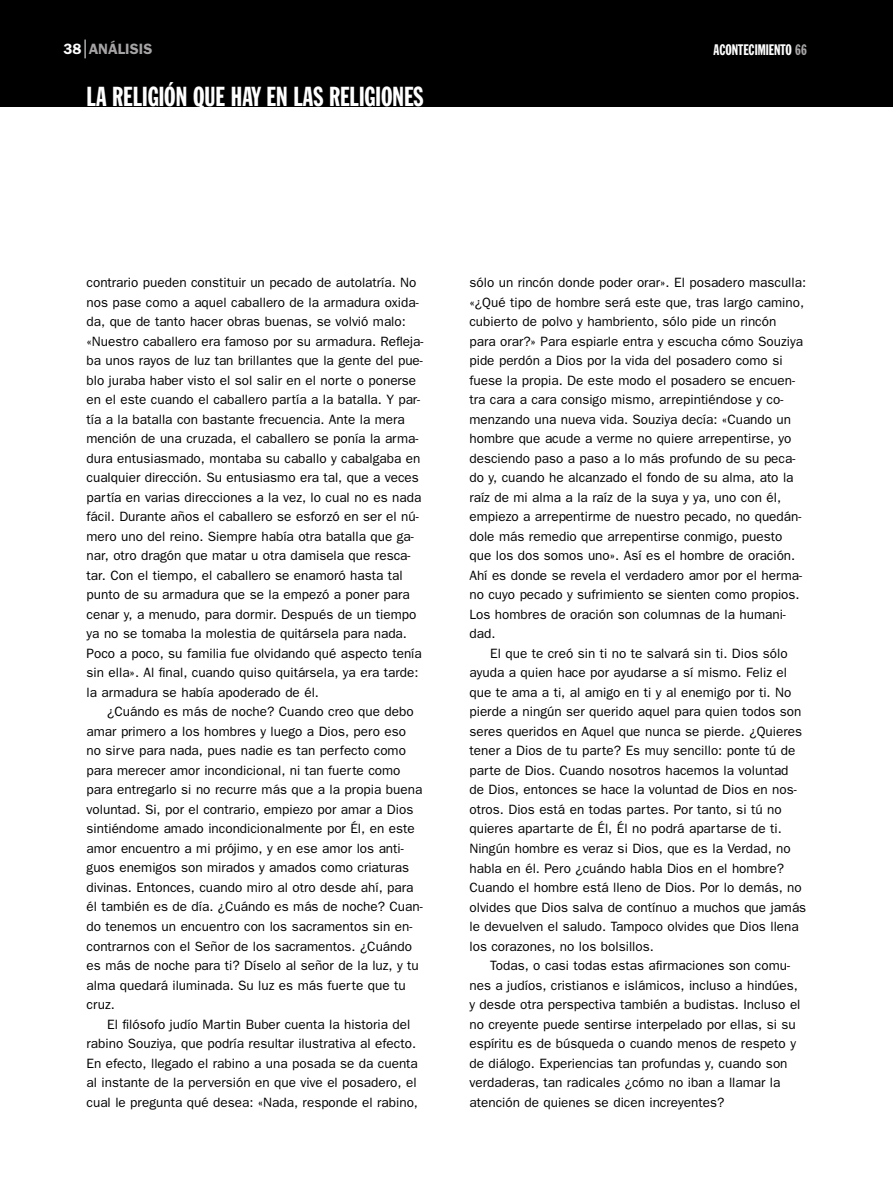
<style>
.page{position:relative;width:893px;height:1190px;background:#fff}
.page>*{position:absolute;margin:0;border:0;box-sizing:border-box;transform-origin:0 0}
.t1{font:27px "Franklin Gothic Extra Cond";color:#fff}
.t2{font:15px "Franklin Gothic Extra Cond";color:#fff}
.t3{font:600 15px "Franklin Gothic";color:#a7a4a5}
.t4{font:600 15px "Franklin Gothic";color:#fff}
.t5{font:13.5px/19.5px "Franklin Gothic";color:#000}
.s1{color:#a7a4a5}
</style>
<div class="page">
<div style="left:0;top:0;width:892px;height:106px;background:#000"></div>
<svg style="left:85px;top:40px;width:1px;height:18px"></svg>
<p class="t3" style="left:89px;top:44px;width:65px">ANÁLISIS</p>
<p class="t2" style="left:713px;top:44px;width:95px">ACONTECIMIENTO <span class="s1">66</span></p>
<h1 class="t1" style="left:87px;top:87px;width:338px">LA RELIGIÓN QUE HAY EN LAS RELIGIONES</h1>
<p class="t4" style="left:63px;top:44px;width:19px">38</p>
<p class="t5" style="left:87px;top:274px;width:338px">contrario pueden constituir un pecado de autolatría. No nos pase como a aquel caballero de la armadura oxida&shy;da, que de tanto hacer obras buenas, se volvió malo: «Nuestro caballero era famoso por su armadura. Refleja&shy;ba unos rayos de luz tan brillantes que la gente del pue&shy;blo juraba haber visto el sol salir en el norte o ponerse en el este cuando el caballero partía a la batalla. Y par&shy;tía a la batalla con bastante frecuencia. Ante la mera mención de una cruzada, el caballero se ponía la arma&shy;dura entusiasmado, montaba su caballo y cabalgaba en cualquier dirección. Su entusiasmo era tal, que a veces partía en varias direcciones a la vez, lo cual no es nada fácil. Durante años el caballero se esforzó en ser el nú&shy;mero uno del reino. Siempre había otra batalla que ga&shy;nar, otro dragón que matar u otra damisela que resca&shy;tar. Con el tiempo, el caballero se enamoró hasta tal punto de su armadura que se la empezó a poner para cenar y, a menudo, para dormir. Después de un tiempo ya no se tomaba la molestia de quitársela para nada.<br>Poco a poco, su familia fue olvidando qué aspecto tenía sin ella». Al final, cuando quiso quitársela, ya era tarde: la armadura se había apoderado de él.</p>
<p class="t5" style="left:87px;top:703px;width:338px;text-indent:21px">¿Cuándo es más de noche? Cuando creo que debo amar primero a los hombres y luego a Dios, pero eso no sirve para nada, pues nadie es tan perfecto como para merecer amor incondicional, ni tan fuerte como para entregarlo si no recurre más que a la propia buena voluntad. Si, por el contrario, empiezo por amar a Dios sintiéndome amado incondicionalmente por Él, en este amor encuentro a mi prójimo, y en ese amor los anti&shy;guos enemigos son mirados y amados como criaturas divinas. Entonces, cuando miro al otro desde ahí, para él también es de día. ¿Cuándo es más de noche? Cuan&shy;do tenemos un encuentro con los sacramentos sin en&shy;contrarnos con el Señor de los sacramentos. ¿Cuándo es más de noche para ti? Díselo al señor de la luz, y tu alma quedará iluminada. Su luz es más fuerte que tu cruz.</p>
<p class="t5" style="left:87px;top:1015px;width:333px;text-indent:21px">El filósofo judío Martin Buber cuenta la historia del rabino Souziya, que podría resultar ilustrativa al efecto.<br>En efecto, llegado el rabino a una posada se da cuenta al instante de la perversión en que vive el posadero, el cual le pregunta qué desea: «Nada, responde el rabino,</p>
<p class="t5" style="left:469px;top:274px;width:338px">sólo un rincón donde poder orar». El posadero masculla: «¿Qué tipo de hombre será este que, tras largo camino, cubierto de polvo y hambriento, sólo pide un rincón<br>para orar?» Para espiarle entra y escucha cómo Souziya pide perdón a Dios por la vida del posadero como si fuese la propia. De este modo el posadero se encuen&shy;tra cara a cara consigo mismo, arrepintiéndose y co&shy;menzando una nueva vida. Souziya decía: «Cuando un hombre que acude a verme no quiere arrepentirse, yo desciendo paso a paso a lo más profundo de su peca&shy;do y, cuando he alcanzado el fondo de su alma, ato la raíz de mi alma a la raíz de la suya y ya, uno con él, empiezo a arrepentirme de nuestro pecado, no quedán&shy;dole más remedio que arrepentirse conmigo, puesto que los dos somos uno». Así es el hombre de oración.<br>Ahí es donde se revela el verdadero amor por el herma&shy;no cuyo pecado y sufrimiento se sienten como propios.<br>Los hombres de oración son columnas de la humani&shy;dad.</p>
<p class="t5" style="left:469px;top:644px;width:338px;text-indent:21px">El que te creó sin ti no te salvará sin ti. Dios sólo ayuda a quien hace por ayudarse a sí mismo. Feliz el que te ama a ti, al amigo en ti y al enemigo por ti. No pierde a ningún ser querido aquel para quien todos son seres queridos en Aquel que nunca se pierde. ¿Quieres tener a Dios de tu parte? Es muy sencillo: ponte tú de parte de Dios. Cuando nosotros hacemos la voluntad de Dios, entonces se hace la voluntad de Dios en nos&shy;otros. Dios está en todas partes. Por tanto, si tú no quieres apartarte de Él, Él no podrá apartarse de ti.<br>Ningún hombre es veraz si Dios, que es la Verdad, no habla en él. Pero ¿cuándo habla Dios en el hombre?<br>Cuando el hombre está lleno de Dios. Por lo demás, no olvides que Dios salva de contínuo a muchos que jamás le devuelven el saludo. Tampoco olvides que Dios llena los corazones, no los bolsillos.</p>
<p class="t5" style="left:469px;top:956px;width:332px;text-indent:21px">Todas, o casi todas estas afirmaciones son comu&shy;nes a judíos, cristianos e islámicos, incluso a hindúes, y desde otra perspectiva también a budistas. Incluso el no creyente puede sentirse interpelado por ellas, si su espíritu es de búsqueda o cuando menos de respeto y de diálogo. Experiencias tan profundas y, cuando son verdaderas, tan radicales ¿cómo no iban a llamar la atención de quienes se dicen increyentes?</p>
</div>
